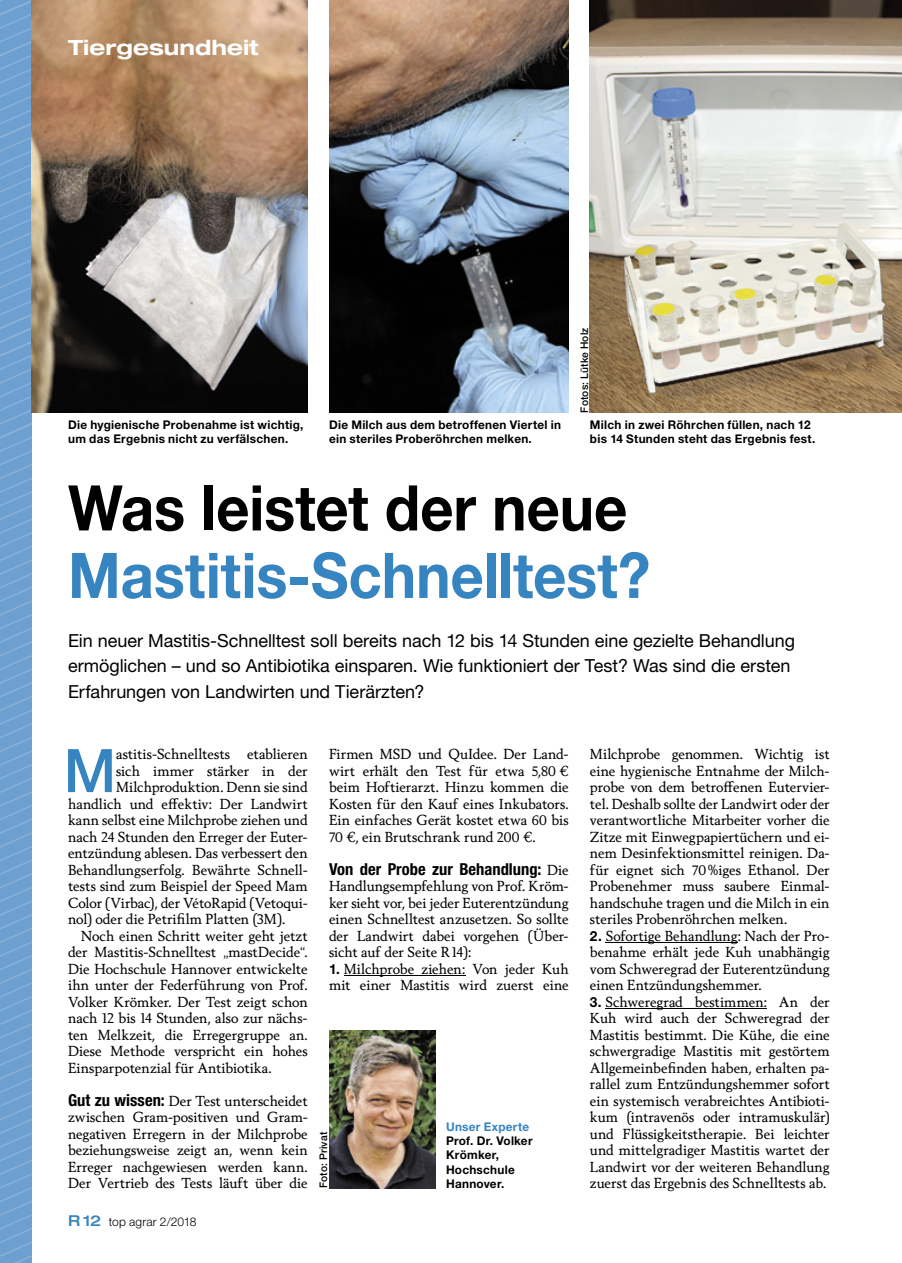
<style>
.page{position:relative;width:902px;height:1263px;background:#fff}
.page>*{position:absolute;margin:0;border:0;box-sizing:border-box;transform-origin:0 0}
.t1{font:700 63px "Helvetica Neue LT Pro";color:#3684c0;scale:.92 1}
.t2{font:700 63px "Helvetica Neue LT Pro";color:#000;scale:.92 1}
.t3{font:500 60.15px "Helvetica Neue LT Pro";color:#3684c0}
.t4{font:700 expanded 21px "Helvetica Neue LT Pro";color:#fff}
.t5{font:18px/25.5px "Helvetica Neue LT Pro";letter-spacing:-.005em;color:#000}
.t6{font:700 condensed 16.5px "Helvetica Neue LT Pro";color:#000}
.t7{font:13.95px/16.5px "Berling Nova Text Pro";color:#000;text-align:justify}
.t8{font:700 12px/14.4px "Helvetica Neue LT Pro";letter-spacing:.025em;color:#000}
.t9{font:300 12px "Helvetica Neue LT Pro";letter-spacing:.01em;color:#000}
.t10{font:700 12px "Helvetica Neue LT Pro";letter-spacing:.025em;color:#3684c0}
.t11{font:500 10.5px "Helvetica Neue LT Pro";letter-spacing:.015em;color:#000}
.s1{font-family:"Helvetica Neue LT Pro";font-weight:700;font-stretch:condensed;font-size:16.5px}
.s2{font-weight:500;font-stretch:expanded;font-size:15px;color:#3684c0}
.s3{font-family:"Berling Nova Text Pro";font-weight:400;font-stretch:normal;font-size:13.95px}
.s4{font-family:"Helvetica Neue LT Pro";font-weight:700}
</style>
<div class="page">
<svg style="left:0;top:0;width:32px;height:1263px;background:#70a1d0"></svg>
<img style="left:32px;top:0;width:276px;height:412px">
<img style="left:329px;top:0;width:239px;height:412px">
<img style="left:590px;top:0;width:311px;height:412px">
<hr style="left:344px;top:975px;width:121px;height:1px;background:#000">
<img style="left:329px;top:1031px;width:106px;height:157px">
<hr style="left:605px;top:942px;width:132px;height:1px;background:#000">
<hr style="left:605px;top:1008px;width:162px;height:1px;background:#000">
<h3 class="t4" style="left:68px;top:34px;width:192px">Tiergesundheit</h3>
<p class="t11" style="left:578px;top:412px;width:87px;rotate:-90deg">Fotos: Lütke Holz</p>
<p class="t8" style="left:68px;top:417px;width:237px">Die hygienische Probenahme ist wichtig, um das Ergebnis nicht zu verfälschen.</p>
<p class="t8" style="left:329px;top:417px;width:233px">Die Milch aus dem betroffenen Viertel in ein steriles Proberöhrchen melken.</p>
<p class="t8" style="left:590px;top:417px;width:227px">Milch in zwei Röhrchen füllen, nach 12 bis 14 Stunden steht das Ergebnis fest.</p>
<h1 class="t2" style="left:68px;top:468px;width:609px">Was leistet der neue</h1>
<h1 class="t1" style="left:68px;top:536px;width:634px">Mastitis-Schnelltest?</h1>
<p class="t5" style="left:68px;top:627px;width:728px">Ein neuer Mastitis-Schnelltest soll bereits nach 12 bis 14 Stunden eine gezielte Behandlung ermöglichen – und so Antibiotika einsparen. Wie funktioniert der Test? Was sind die ersten<br>Erfahrungen von Landwirten und Tierärzten?</p>
<h2 class="t3" style="left:64px;top:734px;width:54px">M</h2>
<p class="t7" style="left:116px;top:745px;width:193px">astitis-Schnelltests etablieren</p>
<p class="t7" style="left:116px;top:762px;width:193px">sich immer stärker in der</p>
<p class="t7" style="left:116px;top:778px;width:193px">Milchproduktion. Denn sie sind</p>
<p class="t7" style="left:68px;top:795px;width:241px">handlich und effektiv: Der Landwirt</p>
<p class="t7" style="left:68px;top:811px;width:241px">kann selbst eine Milchprobe ziehen und</p>
<p class="t7" style="left:68px;top:828px;width:241px">nach 24 Stunden den Erreger der Euter-</p>
<p class="t7" style="left:68px;top:844px;width:241px">entzündung ablesen. Das verbessert den</p>
<p class="t7" style="left:68px;top:861px;width:241px">Behandlungserfolg. Bewährte Schnell-</p>
<p class="t7" style="left:68px;top:877px;width:241px">tests sind zum Beispiel der Speed Mam</p>
<p class="t7" style="left:68px;top:894px;width:241px">Color (Virbac), der VétoRapid (Vetoqui-</p>
<p class="t7" style="left:68px;top:910px;width:219px">nol) oder die Petrifilm Platten (3M).</p>
<p class="t7" style="left:81px;top:927px;width:228px">Noch einen Schritt weiter geht jetzt</p>
<p class="t7" style="left:68px;top:943px;width:241px">der Mastitis-Schnelltest „mastDecide“.</p>
<p class="t7" style="left:68px;top:960px;width:241px">Die Hochschule Hannover entwickelte</p>
<p class="t7" style="left:68px;top:976px;width:241px">ihn unter der Federführung von Prof.</p>
<p class="t7" style="left:68px;top:993px;width:241px">Volker Krömker. Der Test zeigt schon</p>
<p class="t7" style="left:68px;top:1009px;width:241px">nach 12 bis 14 Stunden, also zur nächs-</p>
<p class="t7" style="left:68px;top:1026px;width:241px">ten Melkzeit, die Erregergruppe an.</p>
<p class="t7" style="left:68px;top:1042px;width:241px">Diese Methode verspricht ein hohes</p>
<p class="t7" style="left:68px;top:1059px;width:205px">Einsparpotenzial für Antibiotika.</p>
<p class="t7" style="left:68px;top:1092px;width:241px"><span class="s1">Gut zu wissen:</span> Der Test unterscheidet zwischen Gram-positiven und Gram&shy;negativen Erregern in der Milchprobe beziehungsweise zeigt an, wenn kein Erreger nachgewiesen werden kann.<br>Der Vertrieb des Tests läuft über die</p>
<p class="t9" style="left:68px;top:1214px;width:130px"><span class="s2">R 12</span> top agrar 2/2018</p>
<p class="t7" style="left:329px;top:745px;width:241px">Firmen MSD und QuIdee. Der Land&shy;wirt erhält den Test für etwa 5,80 € beim Hoftierarzt. Hinzu kommen die Kosten für den Kauf eines Inkubators.<br>Ein einfaches Gerät kostet etwa 60 bis 70 €, ein Brutschrank rund 200 €.</p>
<p class="t6" style="left:329px;top:859px;width:241px">Von der Probe zur Behandlung: <span class="s3">Die</span></p>
<p class="t7" style="left:329px;top:877px;width:241px">Handlungsempfehlung von Prof. Kröm&shy;ker sieht vor, bei jeder Euterentzündung einen Schnelltest anzusetzen. So sollte der Landwirt dabei vorgehen (Über&shy;sicht auf der Seite R 14):</p>
<p class="t7" style="left:329px;top:960px;width:241px"><span class="s4">1.</span> Milchprobe ziehen: Von jeder Kuh mit einer Mastitis wird zuerst eine</p>
<p class="t11" style="left:317px;top:1188px;width:58px;rotate:-90deg">Foto: Privat</p>
<p class="t10" style="left:446px;top:1119px;width:85px">Unser Experte</p>
<p class="t8" style="left:446px;top:1133px;width:88px">Prof. Dr. Volker<br>Krömker,<br>Hochschule<br>Hannover.</p>
<p class="t7" style="left:590px;top:745px;width:241px">Milchprobe genommen. Wichtig ist eine hygienische Entnahme der Milch&shy;probe von dem betroffenen Eutervier&shy;tel. Deshalb sollte der Landwirt oder der verantwortliche Mitarbeiter vorher die Zitze mit Einwegpapiertüchern und ei&shy;nem Desinfektionsmittel reinigen. Da&shy;für eignet sich 70 %iges Etha nol. Der Probenehmer muss saubere Einmal&shy;handschuhe tragen und die Milch in ein steriles Probenröhrchen melken.</p>
<p class="t7" style="left:590px;top:927px;width:241px"><span class="s4">2.</span> Sofortige Behandlung: Nach der Pro&shy;benahme erhält jede Kuh unabhängig vom Schweregrad der Euterentzündung einen Entzündungshemmer.</p>
<p class="t7" style="left:590px;top:993px;width:241px"><span class="s4">3.</span> Schweregrad bestimmen: An der Kuh wird auch der Schweregrad der Mastitis bestimmt. Die Kühe, die eine schwergradige Mastitis mit gestörtem Allgemeinbefinden haben, erhalten pa&shy;rallel zum Entzündungshemmer sofort ein systemisch verabreichtes Antibioti&shy;kum (intravenös oder intramuskulär) und Flüssigkeitstherapie. Bei leichter und mittelgradiger Mastitis wartet der Landwirt vor der weiteren Behandlung zuerst das Ergebnis des Schnelltests ab.</p>
</div>
